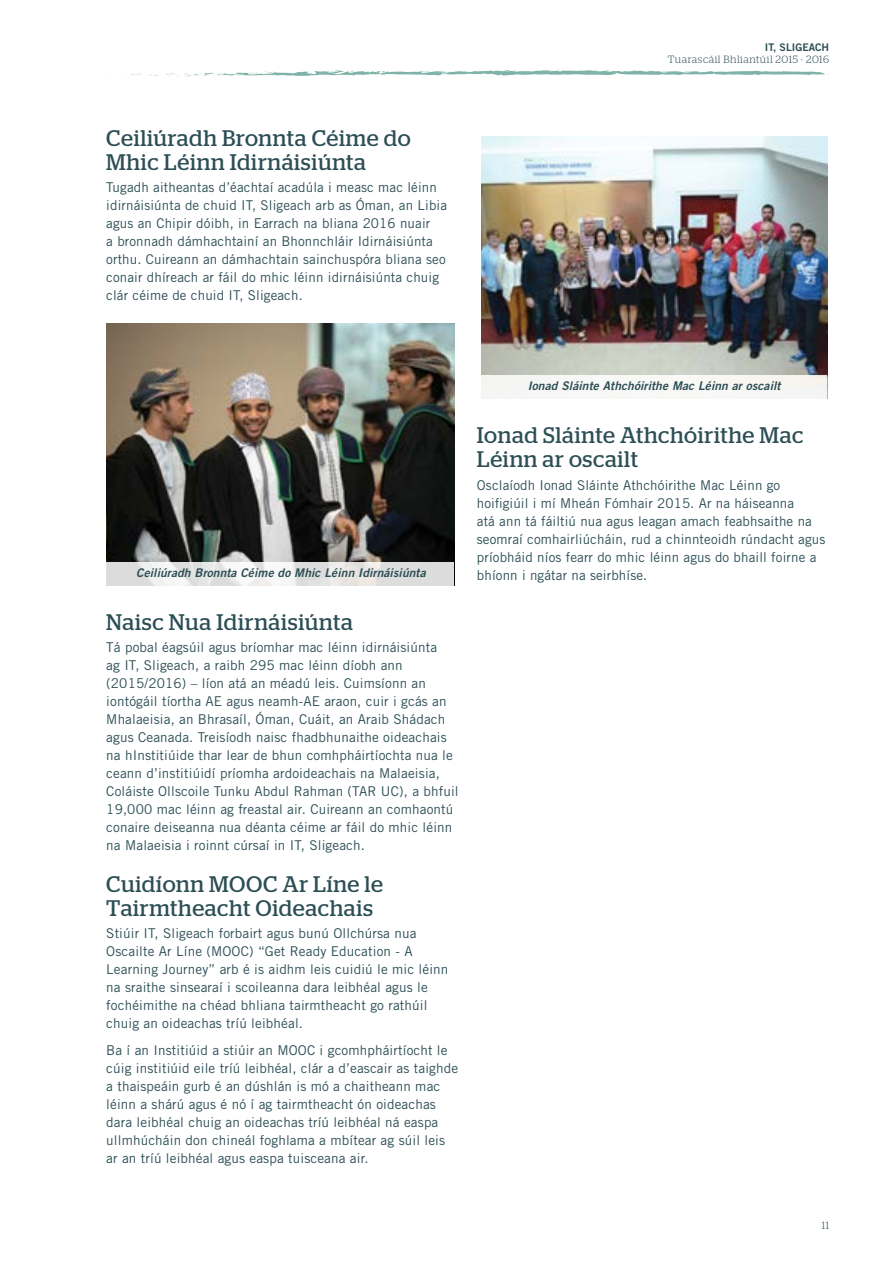
<style>
.page{position:relative;width:893px;height:1263px;background:#fff}
.page>*{position:absolute;margin:0;border:0;box-sizing:border-box;transform-origin:0 0}
.t1{font:22.5px/24px "Stag";letter-spacing:.03em;color:#2c4e55}
.t2{font:13.5px/18px "Trade Gothic";letter-spacing:.01em;color:#2c4e55}
.t3{font:italic 12px "Trade Gothic Bold Two";letter-spacing:.01em;color:#2c4e55}
.t4{font:300 10.5px "Stag";letter-spacing:.05em;color:#2c4e55}
.t5{font:10.5px "Trade Gothic Bold Two";color:#2c4e55}
</style>
<div class="page">
<svg style="left:131px;top:73px;width:27px;height:3px"></svg>
<svg style="left:166px;top:70px;width:663px;height:7px"></svg>
<img style="left:106px;top:323px;width:348px;height:239px">
<svg style="left:106px;top:562px;width:348px;height:24px;fill:#e1e1df"></svg>
<img style="left:481px;top:136px;width:346px;height:263px">
<div style="left:479px;top:375px;width:348px;height:23px;background:#f7f7f5"></div>
<h1 class="t1" style="left:106px;top:125px;width:306px">Ceiliúradh Bronnta Céime do<br>Mhic Léinn Idirnáisiúnta</h1>
<p class="t2" style="left:106px;top:178px;width:342px">Tugadh aitheantas d’éachtaí acadúla i measc mac léinn idirnáisiúnta de chuid IT, Sligeach arb as Óman, an Libia agus an Chipir dóibh, in Earrach na bliana 2016 nuair<br>a bronnadh dámhachtainí an Bhonnchláir Idirnáisiúnta orthu. Cuireann an dámhachtain sainchuspóra bliana seo conair dhíreach ar fáil do mhic léinn idirnáisiúnta chuig clár céime de chuid IT, Sligeach.</p>
<p class="t5" style="left:765px;top:41px;width:66px">IT, SLIGEACH</p>
<p class="t4" style="left:668px;top:53px;width:163px">Tuarascáil Bhliantúil 2015 - 2016</p>
<p class="t3" style="left:528px;top:378px;width:254px">Ionad Sláinte Athchóirithe Mac Léinn ar oscailt</p>
<h1 class="t1" style="left:477px;top:423px;width:328px">Ionad Sláinte Athchóirithe Mac<br>Léinn ar oscailt</h1>
<p class="t2" style="left:477px;top:476px;width:350px">Osclaíodh Ionad Sláinte Athchóirithe Mac Léinn go hoifigiúil i mí Mheán Fómhair 2015. Ar na háiseanna<br>atá ann tá fáiltiú nua agus leagan amach feabhsaithe na seomraí comhairliúcháin, rud a chinnteoidh rúndacht agus príobháid níos fearr do mhic léinn agus do bhaill foirne a</p>
<p class="t3" style="left:136px;top:566px;width:291px">Ceiliúradh Bronnta Céime do Mhic Léinn Idirnáisiúnta</p>
<p class="t2" style="left:477px;top:566px;width:172px">bhíonn i ngátar na seirbhíse.</p>
<h1 class="t1" style="left:106px;top:609px;width:248px">Naisc Nua Idirnáisiúnta</h1>
<p class="t2" style="left:106px;top:638px;width:354px">Tá pobal éagsúil agus bríomhar mac léinn idirnáisiúnta<br>ag IT, Sligeach, a raibh 295 mac léinn díobh ann (2015/2016) – líon atá an méadú leis. Cuimsíonn an iontógáil tíortha AE agus neamh-AE araon, cuir i gcás an Mhalaeisia, an Bhrasaíl, Óman, Cuáit, an Araib Shádach agus Ceanada. Treisíodh naisc fhadbhunaithe oideachais na hInstitiúide thar lear de bhun comhpháirtíochta nua le ceann d’institiúidí príomha ardoideachais na Malaeisia, Coláiste Ollscoile Tunku Abdul Rahman (TAR UC), a bhfuil 19,000 mac léinn ag freastal air. Cuireann an comhaontú conaire deiseanna nua déanta céime ar fáil do mhic léinn na Malaeisia i roinnt cúrsaí in IT, Sligeach.</p>
<h1 class="t1" style="left:106px;top:871px;width:278px">Cuidíonn MOOC Ar Líne le<br>Tairmtheacht Oideachais</h1>
<p class="t2" style="left:106px;top:924px;width:344px">Stiúir IT, Sligeach forbairt agus bunú Ollchúrsa nua Oscailte Ar Líne (MOOC) “Get Ready Education - A Learning Journey” arb é is aidhm leis cuidiú le mic léinn na sraithe sinsearaí i scoileanna dara leibhéal agus le fochéimithe na chéad bhliana tairmtheacht go rathúil chuig an oideachas tríú leibhéal.</p>
<p class="t2" style="left:106px;top:1041px;width:353px">Ba í an Institiúid a stiúir an MOOC i gcomhpháirtíocht le cúig institiúid eile tríú leibhéal, clár a d’eascair as taighde a thaispeáin gurb é an dúshlán is mó a chaitheann mac léinn a shárú agus é nó í ag tairmtheacht ón oideachas dara leibhéal chuig an oideachas tríú leibhéal ná easpa ullmhúcháin don chineál foghlama a mbítear ag súil leis ar an tríú leibhéal agus easpa tuisceana air.</p>
<p class="t4" style="left:822px;top:1219px;width:9px">11</p>
</div>
